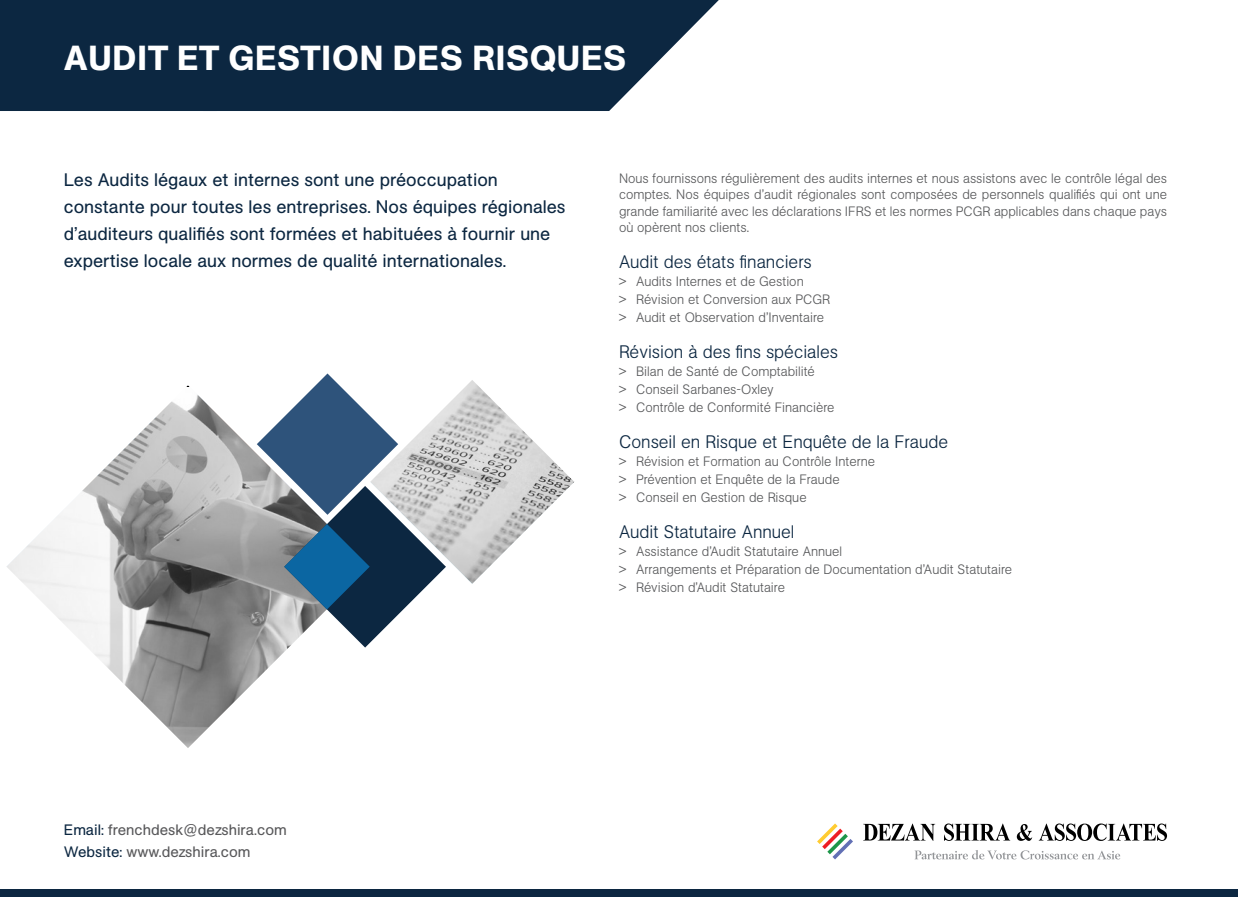
<style>
.page{position:relative;width:1238px;height:897px;background:#fff}
.page>*{position:absolute;margin:0;border:0;box-sizing:border-box;transform-origin:0 0}
.t1{font:500 34.5px "Unlimited Sans";letter-spacing:.025em;color:#fff}
.t2{font:18px/27px "Unlimited Sans";color:#0c2741}
.t3{font:300 18px "Unlimited Sans";color:#0c2741}
.t4{font:15px/22.5px "Unlimited Sans";color:#59595b}
.t5{font:300 13.5px/18px "Unlimited Sans";color:#58595b}
.s1{color:#0c2741}
</style>
<div class="page">
<svg style="left:6px;top:385px;width:282px;height:363px"></svg>
<svg style="left:0;top:0;width:719px;height:111px;background:#1e374f"></svg>
<svg style="left:257px;top:373px;width:318px;height:275px"></svg>
<div style="left:0;top:890px;width:1238px;height:7px;background:#0c2741"></div>
<svg style="left:863px;top:824px;width:72px;height:17px"></svg>
<svg style="left:944px;top:824px;width:66px;height:17px"></svg>
<svg style="left:1016px;top:824px;width:16px;height:17px"></svg>
<svg style="left:1038px;top:824px;width:129px;height:17px"></svg>
<svg style="left:817px;top:823px;width:36px;height:36px"></svg>
<svg style="left:914px;top:850px;width:206px;height:9px"></svg>
<h1 class="t1" style="left:64px;top:32px;width:564px">AUDIT ET GESTION DES RISQUES</h1>
<p class="t2" style="left:64px;top:166px;width:503px">Les Audits légaux et internes sont une préoccupation constante pour toutes les entreprises. Nos équipes régionales d’auditeurs qualifiés sont formées et habituées à fournir une expertise locale aux normes de qualité internationales.</p>
<p class="t5" style="left:619px;top:169px;width:549px;line-height:16.5px;text-align:justify">Nous fournissons régulièrement des audits internes et nous assistons avec le contrôle légal des comptes. Nos équipes d’audit régionales sont composées de personnels qualifiés qui ont une grande familiarité avec les déclarations IFRS et les normes PCGR applicables dans chaque pays où opèrent nos clients.</p>
<h2 class="t3" style="left:619px;top:249px;width:194px">Audit des états financiers</h2>
<p class="t5" style="left:619px;top:272px;width:213px">&gt; Audits Internes et de Gestion<br>&gt; Révision et Conversion aux PCGR &gt; Audit et Observation d’Inventaire</p>
<h2 class="t3" style="left:619px;top:339px;width:220px">Révision à des fins spéciales</h2>
<p class="t5" style="left:619px;top:362px;width:217px">&gt; Bilan de Santé de Comptabilité<br>&gt; Conseil Sarbanes-Oxley<br>&gt; Contrôle de Conformité Financière</p>
<h2 class="t3" style="left:619px;top:429px;width:331px">Conseil en Risque et Enquête de la Fraude</h2>
<p class="t5" style="left:619px;top:452px;width:257px">&gt; Révision et Formation au Contrôle Interne &gt; Prévention et Enquête de la Fraude<br>&gt; Conseil en Gestion de Risque</p>
<h2 class="t3" style="left:619px;top:519px;width:177px">Audit Statutaire Annuel</h2>
<p class="t5" style="left:619px;top:542px;width:395px">&gt; Assistance d’Audit Statutaire Annuel<br>&gt; Arrangements et Préparation de Documentation d’Audit Statutaire &gt; Révision d’Audit Statutaire</p>
<p class="t4" style="left:64px;top:818px;width:224px"><span class="s1">Email:</span> frenchdesk@dezshira.com<br><span class="s1">Website:</span> www.dezshira.com</p>
</div>
